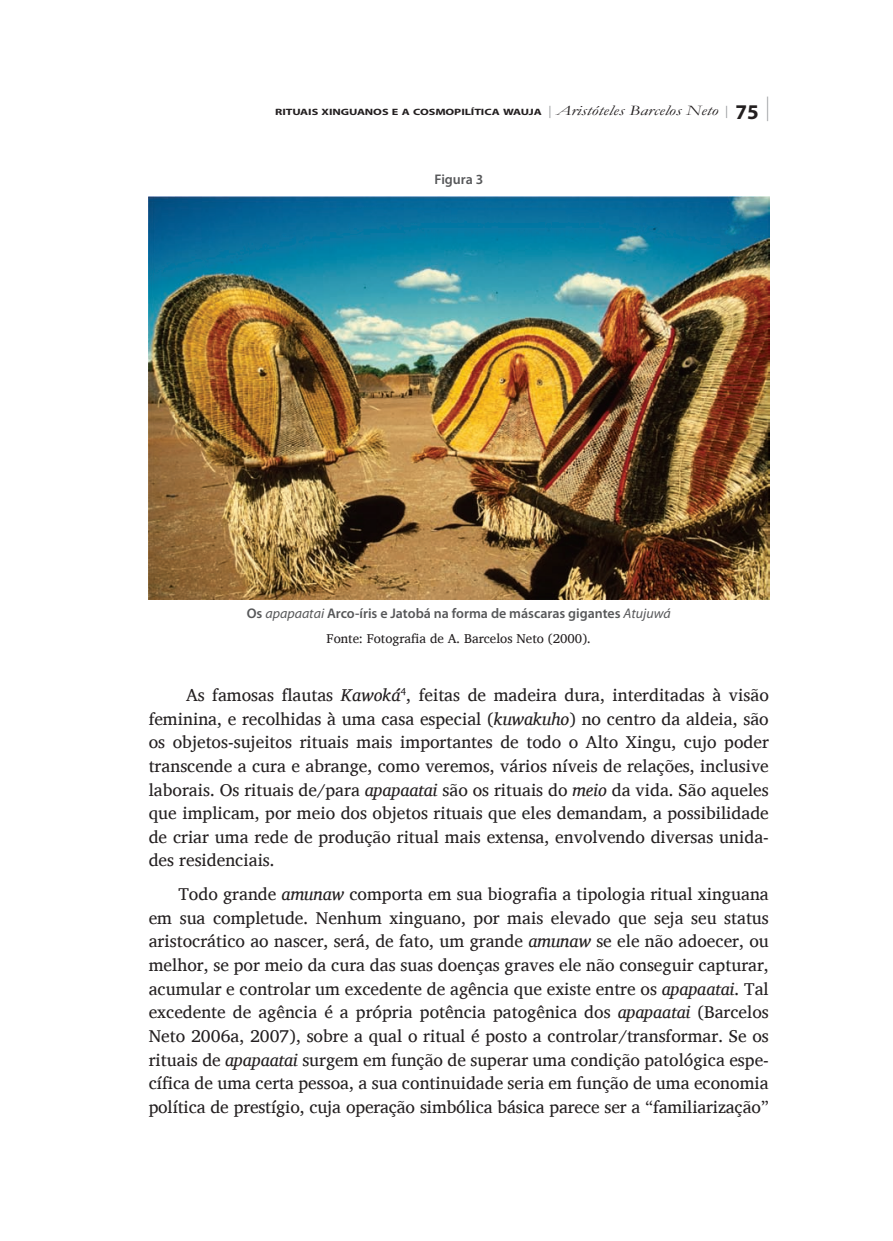
<style>
.page{position:relative;width:893px;height:1241px;background:#fff}
.page>*{position:absolute;margin:0;border:0;box-sizing:border-box;transform-origin:0 0}
.t1{font:17.5px/23.6px "Charis SIL";color:#231f20;text-align:justify}
.t2{font:600 14px "Myriad Pro";color:#57585a}
.t3{font:13.12px "Charis SIL";color:#231f20}
.t4{font:700 9.1px "Myriad Pro";letter-spacing:-.005em;color:#231f20;scale:1.33 1}
.s1{font-weight:400;font-stretch:condensed;font-size:12.25px;color:#939598}
.s2{font-family:"Garamond";font-weight:400;font-style:italic;font-size:14.35px}
.s3{font-size:21px}
.s4{font-weight:400;font-stretch:condensed;font-size:24.5px;color:#939598}
.s5{font-weight:400;font-style:italic}
.s6{font-style:italic}
</style>
<div class="page">
<img style="left:149px;top:196px;width:620px;height:403px">
<p class="t4" style="left:275px;top:106px;width:373px">RITUAIS XINGUANOS E A COSMOPILÍTICA WAUJA <span class="s1">|</span> <span class="s2">Aristóteles Barcelos Neto</span> <span class="s1">|</span> <span class="s3">75</span> <span class="s4">|</span></p>
<p class="t2" style="left:434px;top:171px;width:50px">Figura 3</p>
<p class="t2" style="left:247px;top:604px;width:425px">Os <span class="s5">apapaatai</span> Arco-íris e Jatobá na forma de máscaras gigantes <span class="s5">Atujuwá</span></p>
<p class="t3" style="left:327px;top:630px;width:266px">Fonte: Fotografia de A. Barcelos Neto (2000).</p>
<p class="t1" style="left:149px;top:683px;width:622px;text-indent:37px">As famosas flautas <span class="s6">Kawoká</span><sup>4</sup>, feitas de madeira dura, interditadas à visão feminina, e recolhidas à uma casa especial (<span class="s6">kuwakuho</span>) no centro da aldeia, são os objetos-sujeitos rituais mais importantes de todo o Alto Xingu, cujo poder transcende a cura e abrange, como veremos, vários níveis de relações, inclusive laborais. Os rituais de/para <span class="s6">apapaatai</span> são os rituais do <span class="s6">meio</span> da vida. São aqueles que implicam, por meio dos objetos rituais que eles demandam, a possibilidade de criar uma rede de produção ritual mais extensa, envolvendo diversas unida&shy;des residenciais.</p>
<p class="t1" style="left:149px;top:882px;width:622px;text-indent:30px">Todo grande <span class="s6">amunaw</span> comporta em sua biografia a tipologia ritual xinguana em sua completude. Nenhum xinguano, por mais elevado que seja seu status aristocrático ao nascer, será, de fato, um grande <span class="s6">amunaw</span> se ele não adoecer, ou melhor, se por meio da cura das suas doenças graves ele não conseguir capturar, acumular e controlar um excedente de agência que existe entre os <span class="s6">apapaatai</span>. Tal excedente de agência é a própria potência patogênica dos <span class="s6">apapaatai</span> (Barcelos Neto 2006a, 2007), sobre a qual o ritual é posto a controlar/transformar. Se os rituais de <span class="s6">apapaatai</span> surgem em função de superar uma condição patológica espe&shy;cífica de uma certa pessoa, a sua continuidade seria em função de uma economia política de prestígio, cuja operação simbólica básica parece ser a “familiarização”</p>
</div>
